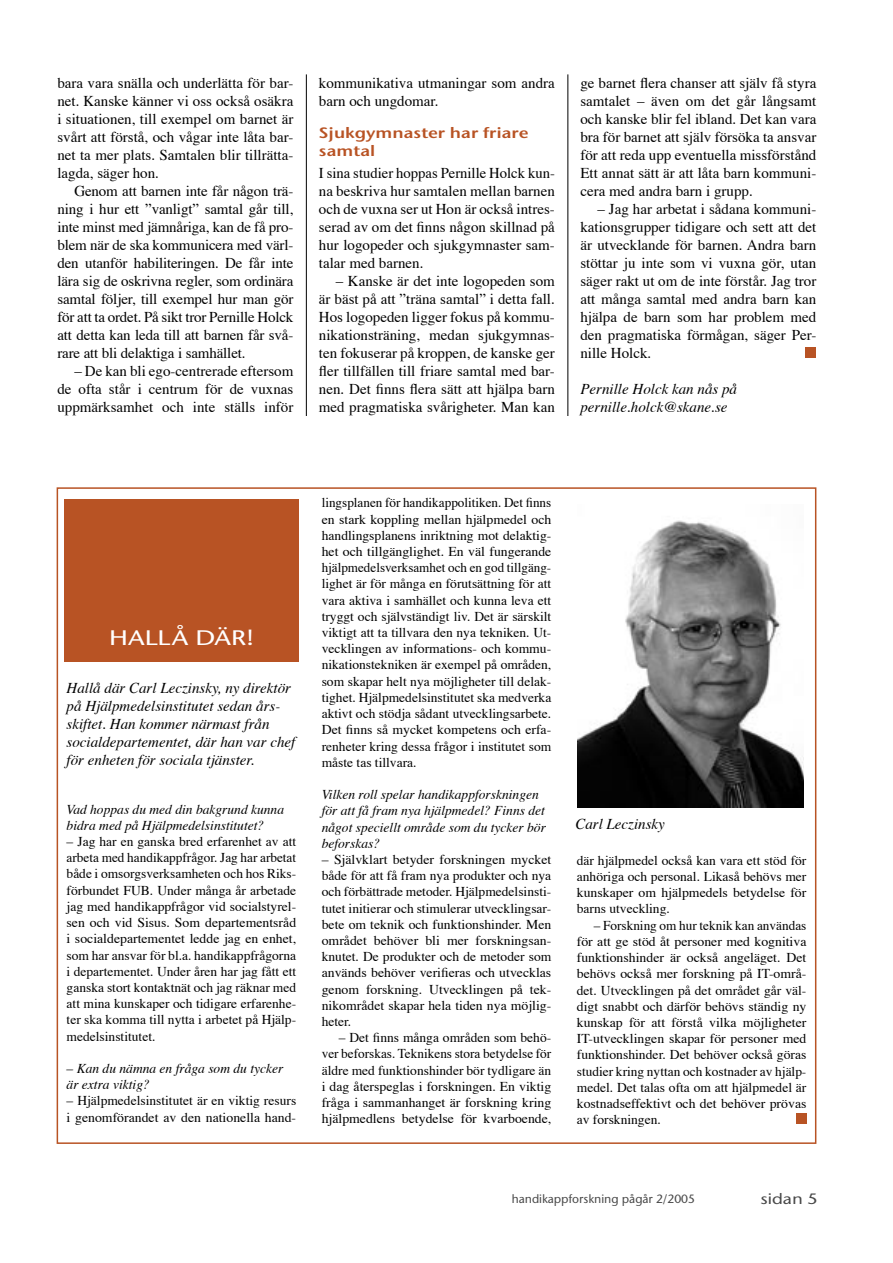
<style>
.page{position:relative;width:893px;height:1263px;background:#fff}
.page>*{position:absolute;margin:0;border:0;box-sizing:border-box;transform-origin:0 0}
.Mellan_rubrik{font:500 21px "Stone Sans ITC";color:#fff;scale:1.29 1}
.Brödtext_10_pt_med_indrag{font:15px/18px "Times";color:#000;text-align:justify}
.brödtext_italic{font:italic 15px/18px "Times";color:#000}
.brödtext_10_pt{font:15px/18px "Times";color:#000;text-align:justify}
.Mellan_rubrik-2{font:15px/18px "Stone Sans ITC Semi";color:#b85324;scale:1.2 1}
.t1{font:500 15px "Stone Sans ITC";color:#484848;scale:1.2 1}
.Hallå_där_-_bröd{font:13.5px/16.2px "Times";color:#000;text-align:justify}
.Hallå_där_bröd_indrag{font:13.5px/16.2px "Times";color:#000;text-align:justify}
.Hallå_där_italic{font:italic 13.5px/16.2px "Times";color:#000}
.t2{font:500 12px "Stone Sans ITC";color:#484848}
</style>
<div class="page">
<hr style="left:306px;top:74px;width:1px;height:1070px;background:#000">
<hr style="left:568px;top:74px;width:1px;height:1070px;background:#000">
<div style="left:58px;top:416px;width:758px;height:84px;background:#fff"></div>
<div style="left:57px;top:488px;width:759px;height:655px;background:#fff"></div>
<div style="left:796px;top:1114px;width:10px;height:10px;background:#b85324"></div>
<img style="left:577px;top:520px;width:227px;height:288px">
<div style="left:806px;top:347px;width:10px;height:11px;background:#b85324"></div>
<div style="left:64px;top:500px;width:235px;height:162px;background:#b85324"></div>
<p class="Brödtext_10_pt_med_indrag" style="left:57px;top:75px;width:237px">bara vara snälla och underlätta för bar&shy;net. Kanske känner vi oss också osäkra i situationen, till exempel om barnet är svårt att förstå, och vågar inte låta bar&shy;net ta mer plats. Samtalen blir tillrätta&shy;lagda, säger hon.</p>
<p class="Brödtext_10_pt_med_indrag" style="left:57px;top:183px;width:237px;text-indent:17px">Genom att barnen inte får någon trä&shy;ning i hur ett ”vanligt” samtal går till, inte minst med jämnåriga, kan de få pro&shy;blem när de ska kommunicera med värl&shy;den utanför habiliteringen. De får inte lära sig de oskrivna regler, som ordinära samtal följer, till exempel hur man gör för att ta ordet. På sikt tror Pernille Holck att detta kan leda till att barnen får svå&shy;rare att bli delaktiga i samhället.</p>
<p class="Brödtext_10_pt_med_indrag" style="left:57px;top:363px;width:238px;text-indent:17px">– De kan bli ego-centrerade eftersom de ofta står i centrum för de vuxnas uppmärksamhet och inte ställs inför</p>
<p class="Brödtext_10_pt_med_indrag" style="left:319px;top:75px;width:237px">kommunikativa utmaningar som andra barn och ungdomar.</p>
<p class="Mellan_rubrik-2" style="left:319px;top:123px;width:176px">Sjukgymnaster har friare samtal</p>
<p class="brödtext_10_pt" style="left:319px;top:165px;width:237px">I sina studier hoppas Pernille Holck kun&shy;na beskriva hur samtalen mellan barnen och de vuxna ser ut Hon är också intres&shy;serad av om det finns någon skillnad på hur logopeder och sjukgymnaster sam&shy;talar med barnen.</p>
<p class="Brödtext_10_pt_med_indrag" style="left:319px;top:273px;width:237px;text-indent:17px">– Kanske är det inte logopeden som är bäst på att ”träna samtal” i detta fall.<br>Hos logopeden ligger fokus på kommu&shy;nikationsträning, medan sjukgymnas&shy;ten fokuserar på kroppen, de kanske ger fler tillfällen till friare samtal med bar&shy;nen. Det finns flera sätt att hjälpa barn med pragmatiska svårigheter. Man kan</p>
<p class="Brödtext_10_pt_med_indrag" style="left:580px;top:75px;width:237px">ge barnet flera chanser att själv få styra samtalet – även om det går långsamt och kanske blir fel ibland. Det kan vara bra för barnet att själv försöka ta ansvar för att reda upp eventuella missförstånd Ett annat sätt är att låta barn kommuni&shy;cera med andra barn i grupp.</p>
<p class="Brödtext_10_pt_med_indrag" style="left:580px;top:201px;width:237px;text-indent:17px">– Jag har arbetat i sådana kommuni&shy;kationsgrupper tidigare och sett att det är utvecklande för barnen. Andra barn stöttar ju inte som vi vuxna gör, utan säger rakt ut om de inte förstår. Jag tror att många samtal med andra barn kan hjälpa de barn som har problem med den pragmatiska förmågan, säger Per&shy;nille Holck.</p>
<p class="brödtext_italic" style="left:580px;top:381px;width:158px">Pernille Holck kan nås på pernille.holck@skane.se</p>
<p class="Mellan_rubrik" style="left:109px;top:625px;width:114px">HALLÅ DÄR!</p>
<p class="brödtext_italic" style="left:67px;top:680px;width:230px">Hallå där Carl Leczinsky, ny direktör på Hjälpmedelsinstitutet sedan års&shy;skiftet. Han kommer närmast från socialdepartementet, där han var chef för enheten för sociala tjänster.</p>
<p class="Hallå_där_italic" style="left:67px;top:802px;width:219px">Vad hoppas du med din bakgrund kunna bidra med på Hjälpmedelsinstitutet?</p>
<p class="Hallå_där_-_bröd" style="left:67px;top:834px;width:231px">– Jag har en ganska bred erfarenhet av att arbeta med handikappfrågor. Jag har arbetat både i omsorgsverksamheten och hos Riks&shy;förbundet FUB. Under många år arbetade jag med handikappfrågor vid socialstyrel&shy;sen och vid Sisus. Som departementsråd i socialdepartementet ledde jag en enhet, som har ansvar för bl.a. handikappfrågorna i departementet. Under åren har jag fått ett ganska stort kontaktnät och jag räknar med att mina kunskaper och tidigare erfarenhe&shy;ter ska komma till nytta i arbetet på Hjälp&shy;medelsinstitutet.</p>
<p class="Hallå_där_italic" style="left:67px;top:1061px;width:218px">– Kan du nämna en fråga som du tycker är extra viktig?</p>
<p class="Hallå_där_-_bröd" style="left:67px;top:1093px;width:231px">– Hjälpmedelsinstitutet är en viktig resurs i genomförandet av den nationella hand-</p>
<p class="Hallå_där_-_bröd" style="left:322px;top:496px;width:231px">lingsplanen för handikappolitiken. Det finns en stark koppling mellan hjälpmedel och handlingsplanens inriktning mot delaktig&shy;het och tillgänglighet. En väl fungerande hjälpmedelsverksamhet och en god tillgäng&shy;lighet är för många en förutsättning för att vara aktiva i samhället och kunna leva ett tryggt och självständigt liv. Det är särskilt viktigt att ta tillvara den nya tekniken. Ut&shy;vecklingen av informations- och kommu&shy;nikationstekniken är exempel på områden, som skapar helt nya möjligheter till delak&shy;tighet. Hjälpmedelsinstitutet ska medverka aktivt och stödja sådant utvecklingsarbete.<br>Det finns så mycket kompetens och erfa&shy;renheter kring dessa frågor i institutet som måste tas tillvara.</p>
<p class="Hallå_där_italic" style="left:322px;top:787px;width:226px">Vilken roll spelar handikappforskningen för att få fram nya hjälpmedel? Finns det något speciellt område som du tycker bör beforskas?</p>
<p class="Hallå_där_-_bröd" style="left:322px;top:852px;width:231px">– Självklart betyder forskningen mycket både för att få fram nya produkter och nya och förbättrade metoder. Hjälpmedelsinsti&shy;tutet initierar och stimulerar utvecklingsar&shy;bete om teknik och funktionshinder. Men området behöver bli mer forskningsan&shy;knutet. De produkter och de metoder som används behöver verifieras och utvecklas genom forskning. Utvecklingen på tek&shy;nikområdet skapar hela tiden nya möjlig&shy;heter.</p>
<p class="Hallå_där_bröd_indrag" style="left:322px;top:1030px;width:231px;text-indent:17px">– Det finns många områden som behö&shy;ver beforskas. Teknikens stora betydelse för äldre med funktionshinder bör tydligare än i dag återspeglas i forskningen. En viktig fråga i sammanhanget är forskning kring hjälpmedlens betydelse för kvarboende,</p>
<p class="brödtext_italic" style="left:575px;top:815px;width:91px">Carl Leczinsky</p>
<p class="Hallå_där_bröd_indrag" style="left:577px;top:853px;width:231px">där hjälpmedel också kan vara ett stöd för anhöriga och personal. Likaså behövs mer kunskaper om hjälpmedels betydelse för barns utveckling.</p>
<p class="Hallå_där_bröd_indrag" style="left:577px;top:918px;width:231px;text-indent:17px">– Forskning om hur teknik kan användas för att ge stöd åt personer med kognitiva funktionshinder är också angeläget. Det behövs också mer forskning på IT-områ&shy;det. Utvecklingen på det området går väl&shy;digt snabbt och därför behövs ständig ny kunskap för att förstå vilka möjligheter IT-utvecklingen skapar för personer med funktionshinder. Det behöver också göras studier kring nyttan och kostnader av hjälp&shy;medel. Det talas ofta om att hjälpmedel är kostnadseffektivt och det behöver prövas av forskningen.</p>
<p class="t2" style="left:512px;top:1191px;width:185px">handikappforskning pågår 2/2005</p>
<p class="t1" style="left:760px;top:1189px;width:49px">sidan 5</p>
</div>
